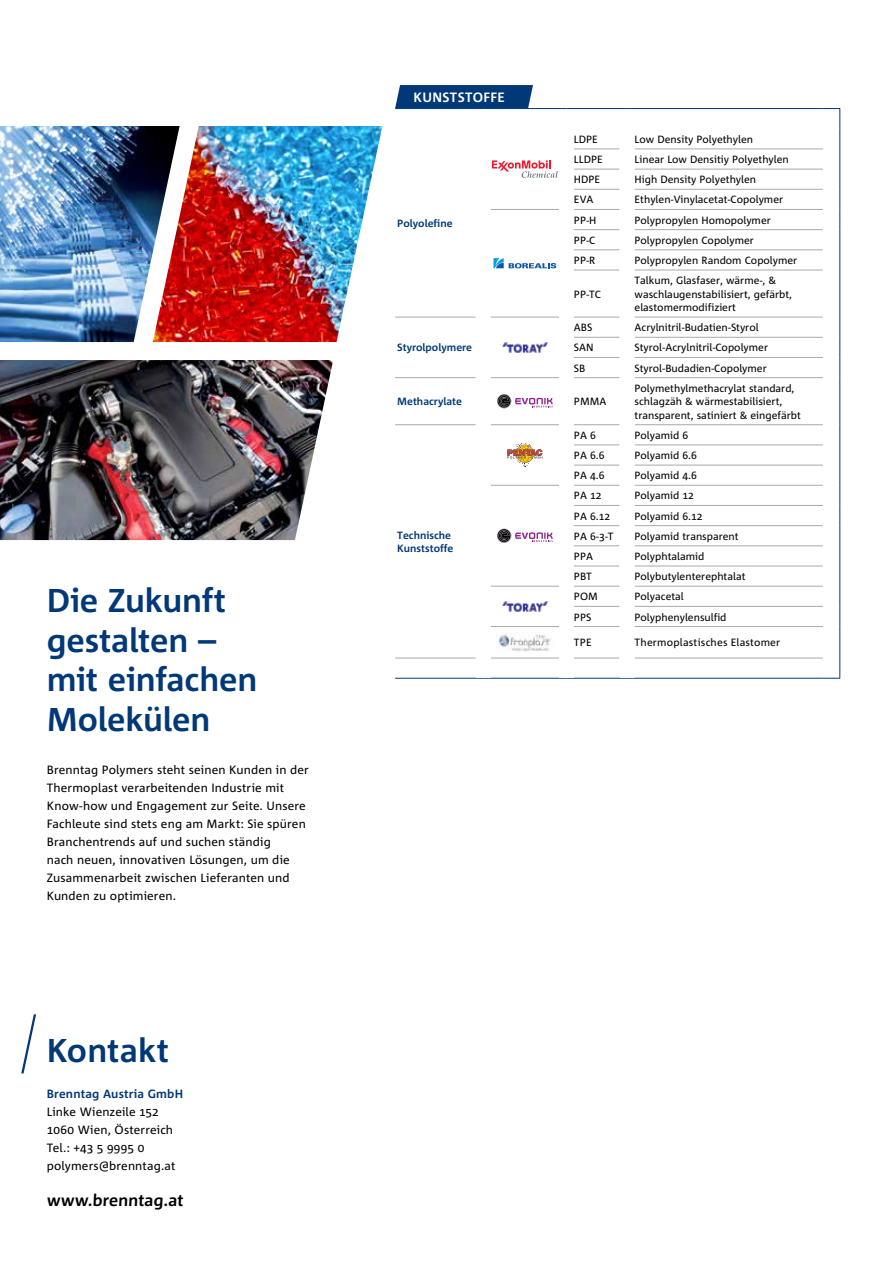
<style>
.page{position:relative;width:893px;height:1263px;background:#fff}
.page>*{position:absolute;margin:0;border:0;box-sizing:border-box;transform-origin:0 0}
.t1{font:700 33px/39.6px "Corpid E1 s";letter-spacing:-.005em;color:#003878}
.t2{font:700 16.5px "Corpid E1 s";color:#000}
.t3{font:700 13.5px "Corpid E1 s";letter-spacing:-.005em;color:#fff}
.t4{font:12px/18px "Corpid E1 s";letter-spacing:.01em;color:#000}
.t5{font:700 12px "Corpid E1 s";letter-spacing:.015em;color:#003878}
.t6{font:10.5px/13.5px "Corpid E1 s";color:#000}
.t7{font:700 10.5px/13.5px "Corpid E1 s";color:#003878}
.t8{font:10.5px "Corpid E1 s";letter-spacing:.02em;color:#000}
</style>
<div class="page">
<img style="left:0;top:360px;width:333px;height:180px">
<svg style="left:21px;top:1014px;width:15px;height:59px"></svg>
<img style="left:180px;top:126px;width:202px;height:216px">
<hr style="left:395px;top:108px;width:88px;height:1px;background:#003878">
<hr style="left:483px;top:108px;width:83px;height:1px;background:#003878">
<hr style="left:566px;top:108px;width:61px;height:1px;background:#003878">
<hr style="left:627px;top:108px;width:196px;height:1px;background:#003878">
<svg style="left:823px;top:108px;width:17px;height:162px"></svg>
<hr style="left:839px;top:270px;width:1px;height:47px;background:#003878">
<svg style="left:839px;top:317px;width:1px;height:61px"></svg>
<hr style="left:839px;top:378px;width:1px;height:47px;background:#003878">
<hr style="left:395px;top:678px;width:88px;height:1px;background:#003878">
<hr style="left:483px;top:678px;width:83px;height:1px;background:#003878">
<hr style="left:566px;top:678px;width:61px;height:1px;background:#003878">
<hr style="left:627px;top:678px;width:196px;height:1px;background:#003878">
<svg style="left:823px;top:425px;width:17px;height:254px"></svg>
<hr style="left:491px;top:209px;width:68px;height:1px;background:#a7a9ac">
<hr style="left:574px;top:149px;width:46px;height:1px;background:#a7a9ac">
<hr style="left:635px;top:149px;width:188px;height:1px;background:#a7a9ac">
<hr style="left:574px;top:169px;width:46px;height:1px;background:#a7a9ac">
<hr style="left:635px;top:169px;width:188px;height:1px;background:#a7a9ac">
<hr style="left:574px;top:189px;width:46px;height:1px;background:#a7a9ac">
<hr style="left:635px;top:189px;width:188px;height:1px;background:#a7a9ac">
<hr style="left:574px;top:209px;width:46px;height:1px;background:#a7a9ac">
<hr style="left:635px;top:209px;width:188px;height:1px;background:#a7a9ac">
<hr style="left:574px;top:229px;width:46px;height:1px;background:#a7a9ac">
<hr style="left:635px;top:229px;width:188px;height:1px;background:#a7a9ac">
<hr style="left:574px;top:249px;width:46px;height:1px;background:#a7a9ac">
<hr style="left:635px;top:249px;width:188px;height:1px;background:#a7a9ac">
<hr style="left:574px;top:270px;width:46px;height:1px;background:#a7a9ac">
<hr style="left:635px;top:270px;width:188px;height:1px;background:#a7a9ac">
<hr style="left:395px;top:317px;width:81px;height:1px;background:#a7a9ac">
<hr style="left:491px;top:317px;width:68px;height:1px;background:#a7a9ac">
<hr style="left:574px;top:317px;width:46px;height:1px;background:#a7a9ac">
<hr style="left:635px;top:317px;width:188px;height:1px;background:#a7a9ac">
<hr style="left:574px;top:337px;width:46px;height:1px;background:#a7a9ac">
<hr style="left:635px;top:337px;width:188px;height:1px;background:#a7a9ac">
<hr style="left:574px;top:357px;width:46px;height:1px;background:#a7a9ac">
<hr style="left:635px;top:357px;width:188px;height:1px;background:#a7a9ac">
<hr style="left:395px;top:377px;width:81px;height:1px;background:#a7a9ac">
<hr style="left:491px;top:377px;width:68px;height:1px;background:#a7a9ac">
<hr style="left:574px;top:377px;width:46px;height:1px;background:#a7a9ac">
<hr style="left:635px;top:377px;width:188px;height:1px;background:#a7a9ac">
<hr style="left:395px;top:424px;width:81px;height:1px;background:#a7a9ac">
<hr style="left:491px;top:424px;width:68px;height:1px;background:#a7a9ac">
<hr style="left:574px;top:424px;width:46px;height:1px;background:#a7a9ac">
<hr style="left:635px;top:424px;width:188px;height:1px;background:#a7a9ac">
<hr style="left:574px;top:444px;width:46px;height:1px;background:#a7a9ac">
<hr style="left:635px;top:444px;width:188px;height:1px;background:#a7a9ac">
<hr style="left:574px;top:465px;width:46px;height:1px;background:#a7a9ac">
<hr style="left:635px;top:465px;width:188px;height:1px;background:#a7a9ac">
<hr style="left:491px;top:485px;width:68px;height:1px;background:#a7a9ac">
<hr style="left:574px;top:485px;width:46px;height:1px;background:#a7a9ac">
<hr style="left:635px;top:485px;width:188px;height:1px;background:#a7a9ac">
<hr style="left:574px;top:505px;width:46px;height:1px;background:#a7a9ac">
<hr style="left:635px;top:505px;width:188px;height:1px;background:#a7a9ac">
<hr style="left:574px;top:525px;width:46px;height:1px;background:#a7a9ac">
<hr style="left:635px;top:525px;width:188px;height:1px;background:#a7a9ac">
<hr style="left:574px;top:545px;width:46px;height:1px;background:#a7a9ac">
<hr style="left:635px;top:545px;width:188px;height:1px;background:#a7a9ac">
<hr style="left:574px;top:566px;width:46px;height:1px;background:#a7a9ac">
<hr style="left:635px;top:566px;width:188px;height:1px;background:#a7a9ac">
<hr style="left:491px;top:586px;width:68px;height:1px;background:#a7a9ac">
<hr style="left:574px;top:586px;width:46px;height:1px;background:#a7a9ac">
<hr style="left:635px;top:586px;width:188px;height:1px;background:#a7a9ac">
<hr style="left:574px;top:606px;width:46px;height:1px;background:#a7a9ac">
<hr style="left:635px;top:606px;width:188px;height:1px;background:#a7a9ac">
<hr style="left:491px;top:626px;width:68px;height:1px;background:#a7a9ac">
<hr style="left:574px;top:626px;width:46px;height:1px;background:#a7a9ac">
<hr style="left:635px;top:626px;width:188px;height:1px;background:#a7a9ac">
<hr style="left:395px;top:658px;width:81px;height:1px;background:#a7a9ac">
<hr style="left:491px;top:658px;width:68px;height:1px;background:#a7a9ac">
<hr style="left:574px;top:658px;width:46px;height:1px;background:#a7a9ac">
<hr style="left:635px;top:658px;width:188px;height:1px;background:#a7a9ac">
<svg style="left:395px;top:85px;width:138px;height:23px;background:#093f7d"></svg>
<svg style="left:492px;top:160px;width:66px;height:18px"></svg>
<svg style="left:493px;top:258px;width:63px;height:10px"></svg>
<img style="left:502px;top:342px;width:46px;height:11px">
<svg style="left:497px;top:394px;width:56px;height:14px"></svg>
<svg style="left:507px;top:443px;width:35px;height:24px"></svg>
<svg style="left:497px;top:529px;width:56px;height:14px"></svg>
<img style="left:502px;top:601px;width:46px;height:11px">
<img style="left:498px;top:632px;width:53px;height:20px">
<img style="left:0;top:126px;width:180px;height:216px">
<h1 class="t1" style="left:47px;top:580px;width:212px">Die Zukunft gestalten – mit einfachen<br>Molekülen</h1>
<p class="t4" style="left:47px;top:760px;width:263px">Brenntag Polymers steht seinen Kunden in der Thermoplast verarbeitenden Industrie mit Know-how und Engagement zur Seite. Unsere Fachleute sind stets eng am Markt: Sie spüren Branchentrends auf und suchen ständig<br>nach neuen, innovativen Lösungen, um die Zusammenarbeit zwischen Lieferanten und Kunden zu optimieren.</p>
<h1 class="t1" style="left:47px;top:1030px;width:124px">Kontakt</h1>
<p class="t5" style="left:47px;top:1086px;width:138px">Brenntag Austria GmbH</p>
<p class="t4" style="left:47px;top:1102px;width:130px">Linke Wienzeile 152<br>1060 Wien, Österreich<br>Tel.: +43 5 9995 0 polymers@brenntag.at</p>
<h2 class="t2" style="left:47px;top:1190px;width:139px">www.brenntag.at</h2>
<p class="t3" style="left:413px;top:89px;width:93px">KUNSTSTOFFE</p>
<p class="t7" style="left:397px;top:216px;width:57px">Polyolefine</p>
<p class="t7" style="left:397px;top:341px;width:76px">Styrolpolymere</p>
<p class="t6" style="left:574px;top:132px;width:25px">LDPE</p>
<p class="t6" style="left:635px;top:132px;width:120px">Low Density Polyethylen</p>
<p class="t6" style="left:574px;top:152px;width:30px">LLDPE</p>
<p class="t6" style="left:635px;top:152px;width:156px">Linear Low Densitiy Polyethylen</p>
<p class="t6" style="left:574px;top:173px;width:28px">HDPE</p>
<p class="t6" style="left:635px;top:173px;width:123px">High Density Polyethylen</p>
<p class="t6" style="left:574px;top:193px;width:21px">EVA</p>
<p class="t6" style="left:635px;top:193px;width:150px">Ethylen-Vinylacetat-Copolymer</p>
<p class="t6" style="left:574px;top:213px;width:24px">PP-H</p>
<p class="t6" style="left:635px;top:213px;width:138px">Polypropylen Homopolymer</p>
<p class="t6" style="left:574px;top:233px;width:23px">PP-C</p>
<p class="t6" style="left:635px;top:233px;width:121px">Polypropylen Copolymer</p>
<p class="t6" style="left:574px;top:253px;width:23px">PP-R</p>
<p class="t6" style="left:635px;top:253px;width:164px">Polypropylen Random Copolymer</p>
<p class="t6" style="left:574px;top:287px;width:28px">PP-TC</p>
<p class="t6" style="left:635px;top:273px;width:159px">Talkum, Glasfaser, wärme-, &amp; waschlaugenstabilisiert, gefärbt, elastomermodifiziert</p>
<p class="t6" style="left:574px;top:321px;width:20px">ABS</p>
<p class="t6" style="left:635px;top:321px;width:126px">Acrylnitril-Budatien-Styrol</p>
<p class="t6" style="left:574px;top:341px;width:21px">SAN</p>
<p class="t6" style="left:635px;top:341px;width:135px">Styrol-Acrylnitril-Copolymer</p>
<p class="t6" style="left:574px;top:361px;width:13px">SB</p>
<p class="t6" style="left:635px;top:361px;width:134px">Styrol-Budadien-Copolymer</p>
<p class="t7" style="left:397px;top:395px;width:66px">Methacrylate</p>
<p class="t6" style="left:574px;top:395px;width:34px">PMMA</p>
<p class="t6" style="left:635px;top:381px;width:168px">Polymethylmethacrylat standard, schlagzäh &amp; wärmestabilisiert, transparent, satiniert &amp; eingefärbt</p>
<p class="t7" style="left:397px;top:528px;width:57px">Technische<br>Kunststoffe</p>
<p class="t6" style="left:574px;top:428px;width:23px">PA 6</p>
<p class="t6" style="left:635px;top:428px;width:55px">Polyamid 6</p>
<p class="t6" style="left:574px;top:448px;width:32px">PA 6.6</p>
<p class="t6" style="left:635px;top:448px;width:64px">Polyamid 6.6</p>
<p class="t6" style="left:574px;top:468px;width:32px">PA 4.6</p>
<p class="t6" style="left:635px;top:468px;width:64px">Polyamid 4.6</p>
<p class="t6" style="left:574px;top:489px;width:29px">PA 12</p>
<p class="t6" style="left:635px;top:489px;width:61px">Polyamid 12</p>
<p class="t6" style="left:574px;top:509px;width:38px">PA 6.12</p>
<p class="t6" style="left:635px;top:509px;width:70px">Polyamid 6.12</p>
<p class="t6" style="left:574px;top:529px;width:41px">PA 6-3-T</p>
<p class="t6" style="left:635px;top:529px;width:106px">Polyamid transparent</p>
<p class="t6" style="left:574px;top:549px;width:20px">PPA</p>
<p class="t6" style="left:635px;top:549px;width:71px">Polyphtalamid</p>
<p class="t6" style="left:574px;top:569px;width:19px">PBT</p>
<p class="t6" style="left:635px;top:569px;width:112px">Polybutylenterephtalat</p>
<p class="t6" style="left:574px;top:590px;width:25px">POM</p>
<p class="t6" style="left:635px;top:590px;width:51px">Polyacetal</p>
<p class="t6" style="left:574px;top:610px;width:19px">PPS</p>
<p class="t6" style="left:635px;top:610px;width:93px">Polyphenylensulfid</p>
<p class="t6" style="left:574px;top:636px;width:19px">TPE</p>
<p class="t8" style="left:635px;top:636px;width:147px">Thermoplastisches Elastomer</p>
</div>
